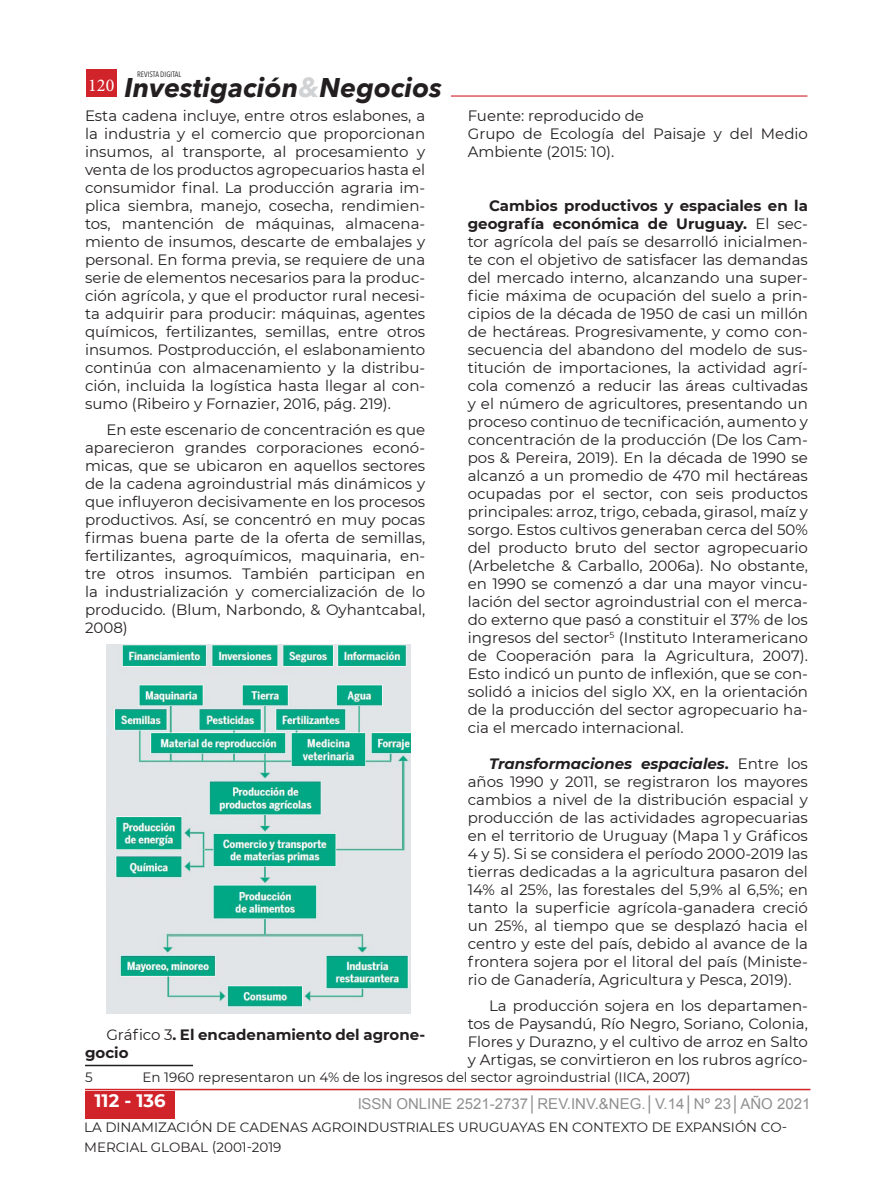
<style>
.page{position:relative;width:893px;height:1188px;background:#fff}
.page>*{position:absolute;margin:0;border:0;box-sizing:border-box;transform-origin:0 0}
.t1{font:italic 700 27px "Avenir Next";color:#231f20}
.t2{font:700 18px "Montserrat";color:#fff}
.t3{font:15px/18px "Montserrat";color:#231f20;text-align:justify}
.t4{font:15px "Arial";color:#231f20}
.t5{font:700 15px/18px "Montserrat";color:#231f20}
.t6{font:13.5px/20.2px "Montserrat";color:#231f20}
.t7{font:7.8px "Avenir Next Condensed";color:#231f20}
.s1{color:#d1d2d4}
.s2{font-weight:700}
.s3{font-weight:700;font-style:italic}
.s4{font-weight:400}
</style>
<div class="page">
<hr style="left:451px;top:95px;width:356px;height:2px;background:#d1232a">
<div style="left:86px;top:69px;width:30px;height:28px;background:#d1232a"></div>
<hr style="left:85px;top:1089px;width:725px;height:1px;background:#d1232a">
<div style="left:85px;top:1091px;width:89px;height:28px;background:#d1232a"></div>
<img style="left:106px;top:645px;width:305px;height:369px">
<hr style="left:85px;top:1065px;width:108px;height:1px;background:#231f20">
<p class="t7" style="left:137px;top:68px;width:46px">REVISTA DIGITAL</p>
<h1 class="t1" style="left:88px;top:64px;width:355px"><sup>120</sup> Investigación<span class="s1">&amp;</span>Negocios</h1>
<p class="t3" style="left:85px;top:106px;width:342px">Esta cadena incluye, entre otros eslabones, a la industria y el comercio que proporcionan insumos, al transporte, al procesamiento y venta de los productos agropecuarios hasta el consumidor final. La producción agraria im&shy;plica siembra, manejo, cosecha, rendimien&shy;tos, mantención de máquinas, almacena&shy;miento de insumos, descarte de embalajes y personal. En forma previa, se requiere de una serie de elementos necesarios para la produc&shy;ción agrícola, y que el productor rural necesi&shy;ta adquirir para producir: máquinas, agentes químicos, fertilizantes, semillas, entre otros insumos. Postproducción, el eslabonamiento continúa con almacenamiento y la distribu&shy;ción, incluida la logística hasta llegar al con&shy;sumo (Ribeiro y Fornazier, 2016, pág. 219).</p>
<p class="t3" style="left:85px;top:420px;width:342px;text-indent:21px">En este escenario de concentración es que aparecieron grandes corporaciones econó&shy;micas, que se ubicaron en aquellos sectores de la cadena agroindustrial más dinámicos y que influyeron decisivamente en los procesos productivos. Así, se concentró en muy pocas firmas buena parte de la oferta de semillas, fertilizantes, agroquímicos, maquinaria, en&shy;tre otros insumos. También participan en la industrialización y comercialización de lo producido. (Blum, Narbondo, &amp; Oyhantcabal, 2008)</p>
<p class="t3" style="left:468px;top:106px;width:178px">Fuente: reproducido de</p>
<p class="t3" style="left:468px;top:124px;width:342px">Grupo de Ecología del Paisaje y del Medio<br>Ambiente (2015: 10).</p>
<p class="t3" style="left:468px;top:196px;width:342px;text-indent:21px"><span class="s2">Cambios productivos y espaciales en la geografía económica de Uruguay.</span> El sec&shy;tor agrícola del país se desarrolló inicialmen&shy;te con el objetivo de satisfacer las demandas del mercado interno, alcanzando una super&shy;ficie máxima de ocupación del suelo a prin&shy;cipios de la década de 1950 de casi un millón de hectáreas. Progresivamente, y como con&shy;secuencia del abandono del modelo de sus&shy;titución de importaciones, la actividad agrí&shy;cola comenzó a reducir las áreas cultivadas y el número de agricultores, presentando un proceso continuo de tecnificación, aumento y concentración de la producción (De los Cam&shy;pos &amp; Pereira, 2019). En la década de 1990 se alcanzó a un promedio de 470 mil hectáreas ocupadas por el sector, con seis productos principales: arroz, trigo, cebada, girasol, maíz y sorgo. Estos cultivos generaban cerca del 50% del producto bruto del sector agropecuario (Arbeletche &amp; Carballo, 2006a). No obstante, en 1990 se comenzó a dar una mayor vincu&shy;lación del sector agroindustrial con el merca&shy;do externo que pasó a constituir el 37% de los ingresos del sector<sup>5</sup> (Instituto Interamericano de Cooperación para la Agricultura, 2007).<br>Esto indicó un punto de inflexión, que se con&shy;solidó a inicios del siglo XX, en la orientación de la producción del sector agropecuario ha&shy;cia el mercado internacional.</p>
<p class="t3" style="left:468px;top:754px;width:342px;text-indent:21px"><span class="s3">Transformaciones espaciales</span><span class="s2">.</span> Entre los años 1990 y 2011, se registraron los mayores cambios a nivel de la distribución espacial y producción de las actividades agropecuarias en el territorio de Uruguay (Mapa 1 y Gráficos 4 y 5). Si se considera el período 2000-2019 las tierras dedicadas a la agricultura pasaron del 14% al 25%, las forestales del 5,9% al 6,5%; en tanto la superficie agrícola-ganadera creció un 25%, al tiempo que se desplazó hacia el centro y este del país, debido al avance de la frontera sojera por el litoral del país (Ministe&shy;rio de Ganadería, Agricultura y Pesca, 2019).</p>
<p class="t3" style="left:468px;top:996px;width:342px;text-indent:21px">La producción sojera en los departamen&shy;tos de Paysandú, Río Negro, Soriano, Colonia, Flores y Durazno, y el cultivo de arroz en Salto y Artigas, se convirtieron en los rubros agríco-</p>
<p class="t5" style="left:85px;top:1025px;width:342px;text-indent:21px"><span class="s4">Gráfico 3</span>. El encadenamiento del agrone&shy;gocio</p>
<p class="t6" style="left:85px;top:1066px;width:9px">5</p>
<p class="t6" style="left:143px;top:1066px;width:549px">En 1960 representaron un 4% de los ingresos del sector agroindustrial (IICA, 2007)</p>
<p class="t2" style="left:95px;top:1088px;width:73px">112 - 136</p>
<p class="t4" style="left:357px;top:1094px;width:455px">ISSN ONLINE 2521-2737│REV.INV.&amp;NEG.│V.14│Nº 23│AÑO 2021</p>
<p class="t6" style="left:84px;top:1116px;width:704px">LA DINAMIZACIÓN DE CADENAS AGROINDUSTRIALES URUGUAYAS EN CONTEXTO DE EXPANSIÓN CO-<br>MERCIAL GLOBAL (2001-2019</p>
</div>
